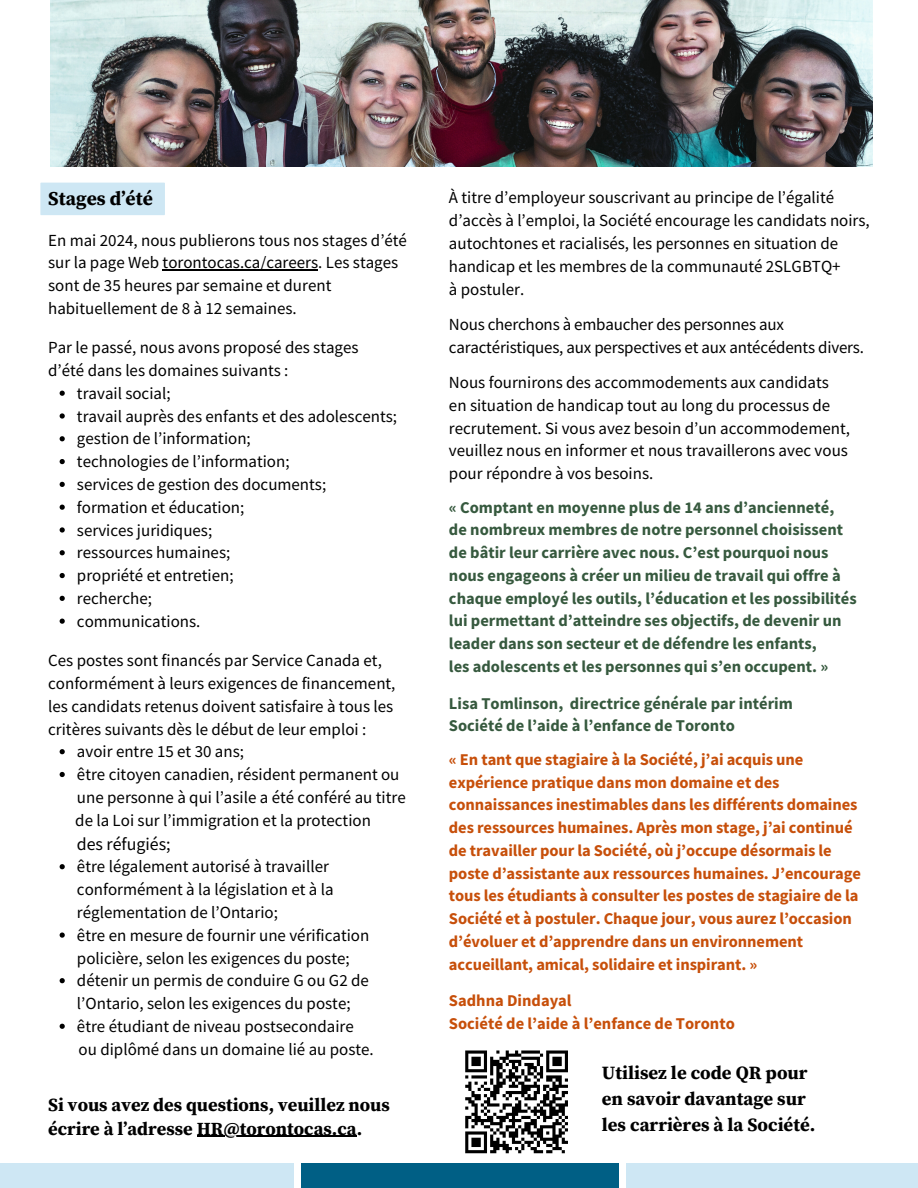
<style>
.page{position:relative;width:918px;height:1188px;background:#fff}
.page>*{position:absolute;margin:0;border:0;box-sizing:border-box;transform-origin:0 0}
.t1{font:700 19.5px "Source Serif Pro";color:#000}
.t2{font:700 18.75px/26.1px "Source Serif Pro";color:#000}
.t3{font:700 18.45px/23.7px "Source Serif Pro";color:#000}
.t4{font:17.85px "Source Sans Pro";color:#000}
.t5{font:16.95px/22.8px "Source Sans Pro";color:#000}
.t6{font:700 16.5px/22.8px "Source Sans Pro";letter-spacing:-.005em;color:#c74f0a}
.t7{font:700 16.5px/22.8px "Source Sans Pro";color:#36593e}
</style>
<div class="page">
<div style="left:0;top:1164px;width:294px;height:24px;background:#cee7f4"></div>
<div style="left:301px;top:1164px;width:317px;height:24px;background:#005f85"></div>
<div style="left:626px;top:1164px;width:292px;height:24px;background:#cee7f4"></div>
<img style="left:51px;top:0;width:821px;height:167px">
<hr style="left:163px;top:269px;width:155px;height:1px;background:#000">
<svg style="left:60px;top:391px;width:5px;height:5px"></svg>
<svg style="left:60px;top:413px;width:5px;height:6px"></svg>
<svg style="left:60px;top:436px;width:5px;height:5px"></svg>
<svg style="left:60px;top:459px;width:5px;height:5px"></svg>
<svg style="left:60px;top:482px;width:5px;height:5px"></svg>
<svg style="left:60px;top:505px;width:5px;height:5px"></svg>
<svg style="left:60px;top:527px;width:5px;height:6px"></svg>
<svg style="left:60px;top:550px;width:5px;height:5px"></svg>
<svg style="left:60px;top:573px;width:5px;height:5px"></svg>
<svg style="left:60px;top:596px;width:5px;height:5px"></svg>
<svg style="left:60px;top:619px;width:5px;height:5px"></svg>
<svg style="left:60px;top:749px;width:5px;height:5px"></svg>
<svg style="left:60px;top:772px;width:5px;height:5px"></svg>
<svg style="left:60px;top:864px;width:5px;height:5px"></svg>
<svg style="left:60px;top:933px;width:5px;height:5px"></svg>
<svg style="left:60px;top:978px;width:5px;height:5px"></svg>
<svg style="left:60px;top:1024px;width:5px;height:5px"></svg>
<div style="left:40px;top:183px;width:125px;height:32px;background:#cee7f4"></div>
<hr style="left:197px;top:1136px;width:160px;height:1px;background:#000">
<svg style="left:465px;top:1050px;width:103px;height:104px"></svg>
<p class="t1" style="left:48px;top:187px;width:106px">Stages d’été</p>
<h1 class="t5" style="left:48px;top:228px;width:360px">En mai 2024, nous publierons tous nos stages d’été sur la page Web torontocas.ca/careers. Les stages sont de 35 heures par semaine et durent habituellement de 8 à 12 semaines.</h1>
<p class="t5" style="left:48px;top:336px;width:312px">Par le passé, nous avons proposé des stages</p>
<p class="t5" style="left:48px;top:359px;width:242px">d’été dans les domaines suivants :</p>
<p class="t5" style="left:77px;top:381px;width:95px">travail social;</p>
<p class="t5" style="left:77px;top:404px;width:322px">travail auprès des enfants et des adolescents;</p>
<p class="t5" style="left:77px;top:427px;width:175px">gestion de l’information;</p>
<p class="t5" style="left:77px;top:450px;width:214px">technologies de l’information;</p>
<p class="t5" style="left:77px;top:473px;width:251px">services de gestion des documents;</p>
<p class="t5" style="left:77px;top:495px;width:169px">formation et éducation;</p>
<p class="t5" style="left:77px;top:518px;width:137px">services juridiques;</p>
<p class="t5" style="left:77px;top:541px;width:155px">ressources humaines;</p>
<p class="t5" style="left:77px;top:564px;width:158px">propriété et entretien;</p>
<p class="t5" style="left:77px;top:587px;width:76px">recherche;</p>
<p class="t5" style="left:77px;top:609px;width:125px">communications.</p>
<p class="t5" style="left:48px;top:649px;width:349px">Ces postes sont financés par Service Canada et, conformément à leurs exigences de financement,</p>
<p class="t5" style="left:48px;top:694px;width:347px">les candidats retenus doivent satisfaire à tous les critères suivants dès le début de leur emploi :</p>
<p class="t5" style="left:77px;top:740px;width:168px">avoir entre 15 et 30 ans;</p>
<p class="t5" style="left:77px;top:763px;width:330px">être citoyen canadien, résident permanent ou une personne à qui l’asile a été conféré au titre</p>
<p class="t5" style="left:75px;top:808px;width:297px">de la Loi sur l’immigration et la protection</p>
<p class="t4" style="left:77px;top:832px;width:95px">des réfugiés;</p>
<p class="t5" style="left:77px;top:855px;width:258px">être légalement autorisé à travailler conformément à la législation et à la réglementation de l’Ontario;</p>
<p class="t5" style="left:77px;top:923px;width:294px">être en mesure de fournir une vérification policière, selon les exigences du poste;</p>
<p class="t5" style="left:77px;top:969px;width:294px">détenir un permis de conduire G ou G2 de l’Ontario, selon les exigences du poste;</p>
<p class="t5" style="left:77px;top:1015px;width:278px">être étudiant de niveau postsecondaire</p>
<p class="t5" style="left:79px;top:1037px;width:297px">ou diplômé dans un domaine lié au poste.</p>
<h1 class="t3" style="left:48px;top:1094px;width:343px">Si vous avez des questions, veuillez nous écrire à l’adresse HR@torontocas.ca.</h1>
<p class="t5" style="left:449px;top:186px;width:422px">À titre d’employeur souscrivant au principe de l’égalité d’accès à l’emploi, la Société encourage les candidats noirs, autochtones et racialisés, les personnes en situation de handicap et les membres de la communauté 2SLGBTQ+</p>
<p class="t5" style="left:449px;top:277px;width:77px">à postuler.</p>
<h2 class="t5" style="left:449px;top:313px;width:417px">Nous cherchons à embaucher des personnes aux caractéristiques, aux perspectives et aux antécédents divers.</h2>
<h2 class="t5" style="left:449px;top:371px;width:382px">Nous fournirons des accommodements aux candidats</h2>
<h2 class="t5" style="left:449px;top:393px;width:403px">en situation de handicap tout au long du processus de recrutement. Si vous avez besoin d’un accommodement, veuillez nous en informer et nous travaillerons avec vous pour répondre à vos besoins.</h2>
<p class="t7" style="left:449px;top:495px;width:409px">« Comptant en moyenne plus de 14 ans d’ancienneté,<br>de nombreux membres de notre personnel choisissent de bâtir leur carrière avec nous. C’est pourquoi nous nous engageons à créer un milieu de travail qui offre à chaque employé les outils, l’éducation et les possibilités lui permettant d’atteindre ses objectifs, de devenir un leader dans son secteur et de défendre les enfants,<br>les adolescents et les personnes qui s’en occupent. »</p>
<p class="t7" style="left:449px;top:691px;width:345px">Lisa Tomlinson, directrice générale par intérim<br>Société de l’aide à l’enfance de Toronto</p>
<h2 class="t6" style="left:449px;top:748px;width:414px">« En tant que stagiaire à la Société, j’ai acquis une expérience pratique dans mon domaine et des connaissances inestimables dans les différents domaines des ressources humaines. Après mon stage, j’ai continué de travailler pour la Société, où j’occupe désormais le poste d’assistante aux ressources humaines. J’encourage tous les étudiants à consulter les postes de stagiaire de la Société et à postuler. Chaque jour, vous aurez l’occasion d’évoluer et d’apprendre dans un environnement accueillant, amical, solidaire et inspirant. »</h2>
<p class="t6" style="left:449px;top:989px;width:287px">Sadhna Dindayal<br>Société de l’aide à l’enfance de Toronto</p>
<h1 class="t2" style="left:602px;top:1060px;width:215px">Utilisez le code QR pour en savoir davantage sur les carrières à la Société.</h1>
</div>
